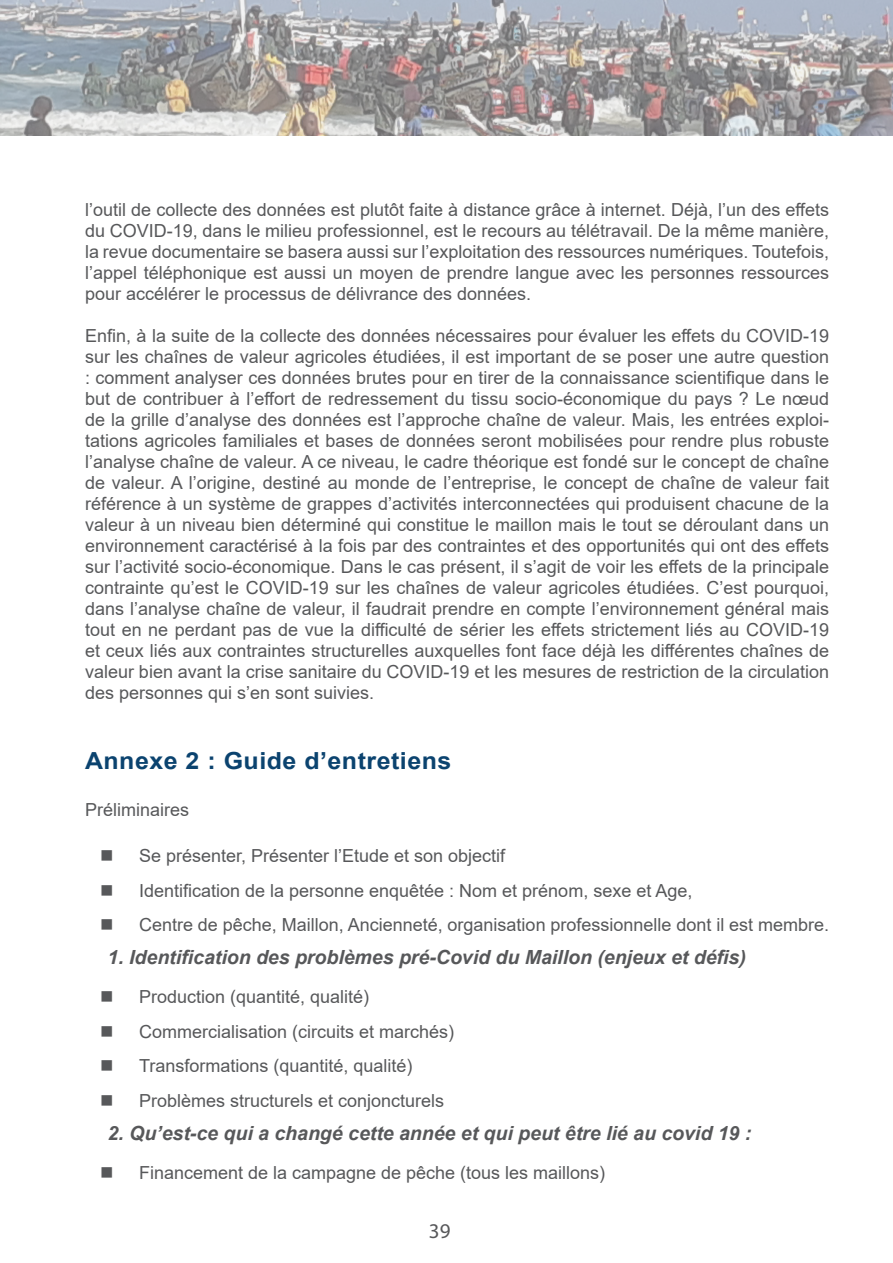
<style>
.page{position:relative;width:893px;height:1263px;background:#fff}
.page>*{position:absolute;margin:0;border:0;box-sizing:border-box;transform-origin:0 0}
.Niveau2{font:700 23.55px "Arial";letter-spacing:.02em;color:#0b436f;scale:1.06 1}
.t1{font:21px "Myriad Pro";color:#57585a}
.Niveau4{font:italic 700 19.5px "Arial";color:#57585a}
.main_body{font:18px/21px "Arial";color:#57585a;text-align:justify}
</style>
<div class="page">
<img style="left:0;top:0;width:893px;height:135px">
<p class="main_body" style="left:85px;top:199px;width:746px">l’outil de collecte des données est plutôt faite à distance grâce à internet. Déjà, l’un des effets du COVID-19, dans le milieu professionnel, est le recours au télétravail. De la même manière, la revue documentaire se basera aussi sur l’exploitation des ressources numériques. Toutefois, l’appel téléphonique est aussi un moyen de prendre langue avec les personnes ressources pour accélérer le processus de délivrance des données.</p>
<p class="main_body" style="left:85px;top:325px;width:746px">Enfin, à la suite de la collecte des données nécessaires pour évaluer les effets du COVID-19 sur les chaînes de valeur agricoles étudiées, il est important de se poser une autre question : comment analyser ces données brutes pour en tirer de la connaissance scientifique dans le but de contribuer à l’effort de redressement du tissu socio-économique du pays ? Le nœud de la grille d’analyse des données est l’approche chaîne de valeur. Mais, les entrées exploi&shy;tations agricoles familiales et bases de données seront mobilisées pour rendre plus robuste l’analyse chaîne de valeur. A ce niveau, le cadre théorique est fondé sur le concept de chaîne de valeur. A l’origine, destiné au monde de l’entreprise, le concept de chaîne de valeur fait référence à un système de grappes d’activités interconnectées qui produisent chacune de la valeur à un niveau bien déterminé qui constitue le maillon mais le tout se déroulant dans un environnement caractérisé à la fois par des contraintes et des opportunités qui ont des effets sur l’activité socio-économique. Dans le cas présent, il s’agit de voir les effets de la principale contrainte qu’est le COVID-19 sur les chaînes de valeur agricoles étudiées. C’est pourquoi, dans l’analyse chaîne de valeur, il faudrait prendre en compte l’environnement général mais tout en ne perdant pas de vue la difficulté de sérier les effets strictement liés au COVID-19 et ceux liés aux contraintes structurelles auxquelles font face déjà les différentes chaînes de valeur bien avant la crise sanitaire du COVID-19 et les mesures de restriction de la circulation des personnes qui s’en sont suivies.</p>
<p class="Niveau2" style="left:85px;top:744px;width:347px">Annexe 2 : Guide d’entretiens</p>
<p class="main_body" style="left:85px;top:799px;width:106px">Préliminaires</p>
<p class="main_body" style="left:139px;top:845px;width:368px">Se présenter, Présenter l’Etude et son objectif</p>
<p class="main_body" style="left:139px;top:880px;width:555px">Identification de la personne enquêtée : Nom et prénom, sexe et Age,</p>
<p class="main_body" style="left:139px;top:914px;width:692px">Centre de pêche, Maillon, Ancienneté, organisation professionnelle dont il est membre.</p>
<p class="Niveau4" style="left:108px;top:944px;width:640px">1. Identification des problèmes pré-Covid du Maillon (enjeux et défis)</p>
<p class="main_body" style="left:139px;top:986px;width:232px">Production (quantité, qualité)</p>
<p class="main_body" style="left:139px;top:1021px;width:317px">Commercialisation (circuits et marchés)</p>
<p class="main_body" style="left:139px;top:1055px;width:275px">Transformations (quantité, qualité)</p>
<p class="main_body" style="left:139px;top:1090px;width:307px">Problèmes structurels et conjoncturels</p>
<p class="Niveau4" style="left:108px;top:1120px;width:646px">2. Qu’est-ce qui a changé cette année et qui peut être lié au covid 19 :</p>
<p class="main_body" style="left:139px;top:1162px;width:468px">Financement de la campagne de pêche (tous les maillons)</p>
<p class="t1" style="left:429px;top:1218px;width:23px">39</p>
</div>
